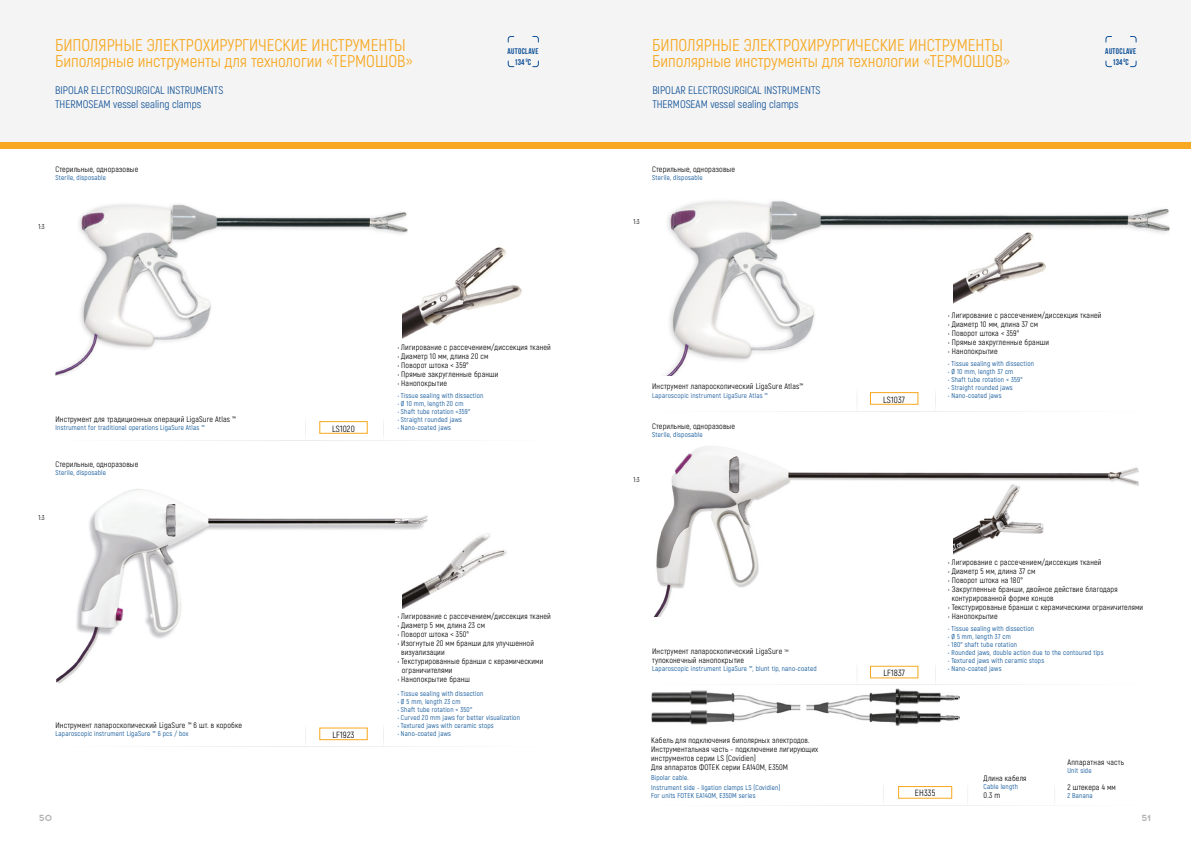
<style>
.page{position:relative;width:1191px;height:842px;background:#fff}
.page>*{position:absolute;margin:0;border:0;box-sizing:border-box;transform-origin:0 0}
.t1{font:17px "Akrobat";color:#f7a820}
.t2{font:11px/14px "Akrobat";color:#115298}
.t3{font:9px "Akrobat";letter-spacing:.02em;color:#000}
.t4{font:700 9px "Acrom";color:#b3b2b2}
.t5{font:700 8.4px "Bebas Neue";color:#115298}
.t6{font:700 8.3px "Bebas Neue";letter-spacing:.04em;color:#115298}
.t7{font:8px/9px "Akrobat";letter-spacing:.02em;color:#000}
.t8{font:7px/10px "Akrobat";letter-spacing:.03em;color:#004d93}
.t9{font:7px "Akrobat";letter-spacing:.03em;color:#0f5298}
.t10{font:7px "Akrobat";color:#000}
</style>
<div class="page">
<div style="left:595px;top:140px;width:596px;height:9px;background:#f7a820"></div>
<div style="left:0;top:140px;width:595px;height:9px;background:#f7a820"></div>
<div style="left:595px;top:0;width:596px;height:142px;background:#f4f4f4"></div>
<div style="left:0;top:0;width:595px;height:142px;background:#f4f4f4"></div>
<img style="left:57px;top:489px;width:371px;height:195px">
<img style="left:56px;top:204px;width:352px;height:171px">
<svg style="left:508px;top:61px;width:6px;height:6px"></svg>
<svg style="left:532px;top:36px;width:7px;height:7px"></svg>
<svg style="left:508px;top:36px;width:6px;height:7px"></svg>
<svg style="left:532px;top:61px;width:7px;height:6px"></svg>
<img style="left:402px;top:244px;width:120px;height:97px">
<img style="left:402px;top:530px;width:105px;height:78px">
<svg style="left:188px;top:727px;width:231px;height:20px"></svg>
<svg style="left:188px;top:421px;width:231px;height:20px"></svg>
<svg style="left:1105px;top:61px;width:7px;height:6px"></svg>
<svg style="left:1130px;top:36px;width:6px;height:7px"></svg>
<svg style="left:1105px;top:36px;width:7px;height:7px"></svg>
<svg style="left:1130px;top:61px;width:6px;height:6px"></svg>
<img style="left:663px;top:201px;width:506px;height:175px">
<img style="left:953px;top:231px;width:99px;height:75px">
<img style="left:653px;top:446px;width:485px;height:171px">
<img style="left:953px;top:484px;width:91px;height:71px">
<svg style="left:784px;top:392px;width:232px;height:20px"></svg>
<svg style="left:785px;top:665px;width:230px;height:20px"></svg>
<img style="left:651px;top:689px;width:308px;height:36px">
<svg style="left:784px;top:786px;width:271px;height:20px"></svg>
<h1 class="t1" style="left:55px;top:35px;width:352px">БИПОЛЯРНЫЕ ЭЛЕКТРОХИРУРГИЧЕСКИЕ ИНСТРУМЕНТЫ</h1>
<p class="t6" style="left:507px;top:47px;width:33px">AUTOCLAVE</p>
<h1 class="t1" style="left:55px;top:51px;width:359px">Биполярные инструменты для технологии «ТЕРМОШОВ»</h1>
<h2 class="t2" style="left:55px;top:83px;width:170px">BIPOLAR ELECTROSURGICAL INSTRUMENTS<br>THERMOSEAM vessel sealing clamps</h2>
<p class="t5" style="left:514px;top:58px;width:18px">134 <sup>0</sup>C</p>
<p class="t7" style="left:56px;top:165px;width:84px">Стерильные, одноразовые</p>
<p class="t8" style="left:56px;top:173px;width:52px">Sterile, disposable</p>
<p class="t10" style="left:39px;top:222px;width:8px">1:3</p>
<p class="t7" style="left:56px;top:414px;width:182px">Инструмент для традиционных операций LigaSure Atlas ™</p>
<p class="t8" style="left:56px;top:422px;width:151px">Instrument for traditional operations LigaSure Atlas ™</p>
<p class="t7" style="left:56px;top:460px;width:84px">Стерильные, одноразовые</p>
<p class="t8" style="left:56px;top:468px;width:52px">Sterile, disposable</p>
<p class="t10" style="left:39px;top:513px;width:8px">1:3</p>
<p class="t7" style="left:56px;top:721px;width:188px">Инструмент лапароскопический LigaSure ™ 6 шт. в коробке</p>
<p class="t8" style="left:56px;top:729px;width:135px">Laparoscopic instrument LigaSure ™ 6 pcs / box</p>
<p class="t3" style="left:332px;top:423px;width:24px">LS1020</p>
<p class="t7" style="left:398px;top:342px;width:155px">• Лиrирование с рассечением/диссекция тканей</p>
<p class="t7" style="left:398px;top:351px;width:92px">• Диаметр 10 мм, длина 20 см</p>
<p class="t7" style="left:398px;top:360px;width:73px">• Поворот штока &lt; 359°</p>
<p class="t7" style="left:398px;top:369px;width:102px">• Прямые закругленные бранши</p>
<p class="t7" style="left:398px;top:378px;width:51px">• Нанопокрытие</p>
<p class="t8" style="left:398px;top:390px;width:87px">• Tissue sealing with dissection</p>
<p class="t8" style="left:398px;top:398px;width:67px">• Ø 10 mm, length 20 cm</p>
<p class="t8" style="left:398px;top:406px;width:74px">• Shaft tube rotation &lt;359°</p>
<p class="t8" style="left:398px;top:414px;width:66px">• Straight rounded jaws</p>
<p class="t8" style="left:398px;top:422px;width:55px">• Nano-coated jaws</p>
<p class="t3" style="left:332px;top:729px;width:23px">LF1923</p>
<p class="t7" style="left:398px;top:612px;width:155px">• Лиrирование с рассечением/диссекция тканей</p>
<p class="t7" style="left:398px;top:621px;width:89px">• Диаметр 5 мм, длина 23 см</p>
<p class="t7" style="left:398px;top:630px;width:73px">• Поворот штока &lt; 350°</p>
<p class="t7" style="left:401px;top:639px;width:134px;text-indent:-4px">• Изогнутые 20 мм бранши для улучшенной визуализации</p>
<p class="t7" style="left:402px;top:657px;width:143px;text-indent:-4px">• Текстурированные бранши с керамическими ограничителями</p>
<p class="t7" style="left:398px;top:675px;width:74px">• Нанопокрытие бранш</p>
<p class="t8" style="left:398px;top:689px;width:87px">• Tissue sealing with dissection</p>
<p class="t8" style="left:398px;top:697px;width:64px">• Ø 5 mm, length 23 cm</p>
<p class="t8" style="left:398px;top:705px;width:76px">• Shaft tube rotation &lt; 350°</p>
<p class="t8" style="left:398px;top:713px;width:124px">• Curved 20 mm jaws for better visualization</p>
<p class="t8" style="left:398px;top:721px;width:97px">• Textured jaws with ceramic stops</p>
<p class="t8" style="left:398px;top:729px;width:55px">• Nano-coated jaws</p>
<h1 class="t1" style="left:652px;top:35px;width:352px">БИПОЛЯРНЫЕ ЭЛЕКТРОХИРУРГИЧЕСКИЕ ИНСТРУМЕНТЫ</h1>
<p class="t6" style="left:1105px;top:47px;width:33px">AUTOCLAVE</p>
<h1 class="t1" style="left:652px;top:51px;width:359px">Биполярные инструменты для технологии «ТЕРМОШОВ»</h1>
<h2 class="t2" style="left:652px;top:83px;width:170px">BIPOLAR ELECTROSURGICAL INSTRUMENTS<br>THERMOSEAM vessel sealing clamps</h2>
<p class="t5" style="left:1112px;top:58px;width:18px">134 <sup>0</sup>C</p>
<p class="t7" style="left:652px;top:165px;width:84px">Стерильные, одноразовые</p>
<p class="t8" style="left:652px;top:173px;width:52px">Sterile, disposable</p>
<p class="t10" style="left:633px;top:217px;width:8px">1:3</p>
<p class="t7" style="left:652px;top:381px;width:152px">Инструмент лапароскопический LigaSure Atlas™</p>
<p class="t9" style="left:652px;top:391px;width:117px">Laparoscopic instrument LigaSure Atlas ™</p>
<p class="t7" style="left:652px;top:422px;width:84px">Стерильные, одноразовые</p>
<p class="t8" style="left:652px;top:430px;width:52px">Sterile, disposable</p>
<p class="t10" style="left:633px;top:475px;width:8px">1:3</p>
<p class="t7" style="left:652px;top:647px;width:138px">Инструмент лапароскопический LigaSure <sup>тм </sup>тупоконечный нанопокрытие</p>
<p class="t8" style="left:652px;top:664px;width:166px">Laparoscopic instrument LigaSure ™, blunt tip, nano-coated</p>
<p class="t7" style="left:651px;top:735px;width:168px">Кабель для подключения биполярных электродов.<br>Инструментальная часть - подключение лигирующих инструментов серии LS (Covidien)<br>Для аппаратов ФОТЕК серии EA140М, E350М</p>
<p class="t8" style="left:651px;top:772px;width:131px">Bipolar cable.<br>Instrument side - ligation clamps LS (Covidien)</p>
<p class="t8" style="left:651px;top:790px;width:106px">For units FOTEK EA140M, E350M series</p>
<p class="t3" style="left:883px;top:394px;width:23px">LS1037</p>
<p class="t7" style="left:948px;top:310px;width:155px">• Лиrирование с рассечением/диссекция тканей</p>
<p class="t7" style="left:948px;top:319px;width:91px">• Диаметр 10 мм, длина 37 см</p>
<p class="t7" style="left:948px;top:328px;width:73px">• Поворот штока &lt; 359°</p>
<p class="t7" style="left:948px;top:337px;width:102px">• Прямые закругленные бранши</p>
<p class="t7" style="left:948px;top:346px;width:51px">• Нанопокрытие</p>
<p class="t8" style="left:948px;top:358px;width:87px">• Tissue sealing with dissection</p>
<p class="t8" style="left:948px;top:366px;width:67px">• Ø 10 mm, length 37 cm</p>
<p class="t8" style="left:948px;top:374px;width:76px">• Shaft tube rotation &lt; 359°</p>
<p class="t8" style="left:948px;top:382px;width:66px">• Straight rounded jaws</p>
<p class="t8" style="left:948px;top:390px;width:55px">• Nano-coated jaws</p>
<p class="t3" style="left:883px;top:668px;width:23px">LF1837</p>
<p class="t7" style="left:948px;top:558px;width:155px">• Лиrирование с рассечением/диссекция тканей</p>
<p class="t7" style="left:948px;top:567px;width:89px">• Диаметр 5 мм, длина 37 см</p>
<p class="t7" style="left:948px;top:576px;width:76px">• Поворот штока на 180°</p>
<p class="t7" style="left:951px;top:585px;width:167px;text-indent:-3px">• Закругленные бранши, двойное действие благодаря контурированной форме концов</p>
<p class="t7" style="left:948px;top:603px;width:196px">• Текстурированые бранши с керамическими ограничителями</p>
<p class="t7" style="left:948px;top:612px;width:51px">• Нанопокрытие</p>
<p class="t8" style="left:948px;top:624px;width:87px">• Tissue sealing with dissection</p>
<p class="t8" style="left:948px;top:632px;width:64px">• Ø 5 mm, length 37 cm</p>
<p class="t8" style="left:948px;top:640px;width:70px">• 180° shaft tube rotation</p>
<p class="t8" style="left:948px;top:648px;width:157px">• Rounded jaws, double action due to the contoured tips</p>
<p class="t8" style="left:948px;top:656px;width:97px">• Textured jaws with ceramic stops</p>
<p class="t8" style="left:948px;top:664px;width:55px">• Nano-coated jaws</p>
<p class="t7" style="left:1067px;top:757px;width:58px">Аппаратная часть</p>
<p class="t8" style="left:1067px;top:765px;width:26px">Unit side</p>
<p class="t7" style="left:1067px;top:782px;width:50px">2 штекера 4 мм</p>
<p class="t7" style="left:983px;top:773px;width:44px">Длина кабеля</p>
<p class="t8" style="left:983px;top:781px;width:36px">Cable length</p>
<p class="t7" style="left:983px;top:790px;width:18px">0.3 m</p>
<p class="t3" style="left:915px;top:788px;width:22px">ЕН335</p>
<p class="t8" style="left:1067px;top:790px;width:27px">2 Banana</p>
<p class="t4" style="left:39px;top:811px;width:15px">50</p>
<p class="t4" style="left:1141px;top:811px;width:11px">51</p>
</div>
